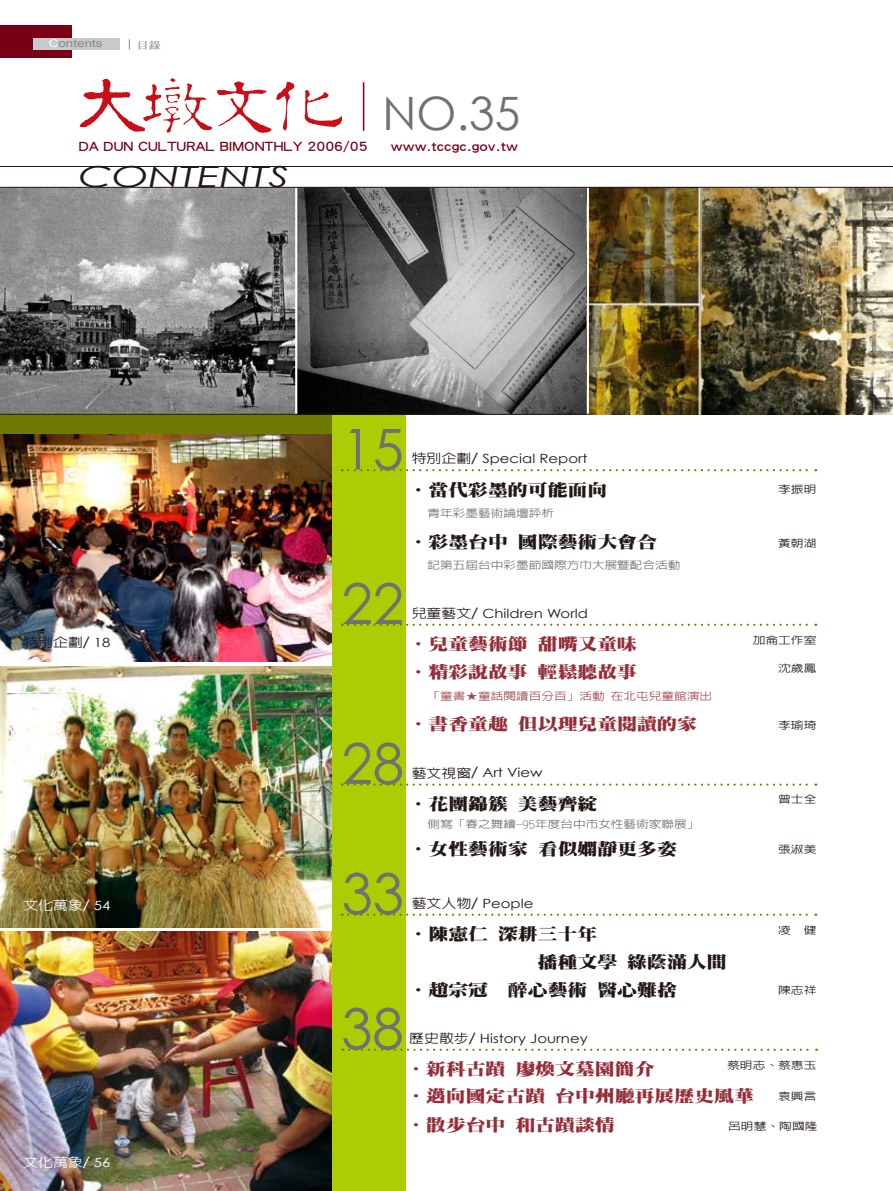
<style>
.page{position:relative;width:893px;height:1191px;background:#fff}
.page>*{position:absolute;margin:0;border:0;box-sizing:border-box;transform-origin:0 0}
.t1{font:56.25px "Century Gothic";color:#727172}
.t2{font:46.05px "Century Gothic";color:#727172}
.t3{font:italic 28.95px "Century Gothic";color:#221815;scale:1.44 1}
.t4{font:900 16.35px/28px "Inn Ming";color:#942e39;scale:1.21 1}
.t5{font:900 16.35px "Inn Ming";color:#221815;scale:1.21 1}
.t6{font:12.6px "Century Gothic";color:#221815;scale:1.18 1}
.t7{font:500 12.6px "Lin Gothic";color:#fff;scale:1.18 1}
.t8{font:500 12.6px "Lin Gothic";color:#221815;scale:1.18 1}
.t9{font:12.45px "Li Hei Pro";color:#780017;scale:1.11 1}
.t10{font:10.8px "Arial";color:#898989;scale:1.25 1}
.t11{font:500 10.35px "Lin Gothic";color:#727172;scale:1.21 1}
.t12{font:500 10.35px "Lin Gothic";color:#a1484c;scale:1.21 1}
.t13{font:500 10.2px "Lin Gothic";color:#221815;scale:1.25 1}
.t14{font:700 9.6px "Inn Ming";color:#898989;scale:1.25 1}
.s1{color:#fff}
.s2{font-family:"Li Hei Pro";font-weight:400}
.s3{font-family:"Century Gothic";font-weight:400}
.s4{font-family:"Lin Gothic";font-weight:500}
.s5{font-family:"Li Hei Pro"}
</style>
<div class="page">
<img style="left:0;top:434px;width:331px;height:227px">
<img style="left:0;top:666px;width:331px;height:261px">
<div style="left:332px;top:229px;width:73px;height:962px;background:#abcd03"></div>
<div style="left:0;top:413px;width:332px;height:21px;background:#6e7a00"></div>
<div style="left:0;top:26px;width:72px;height:32px;background:#780017"></div>
<div style="left:33px;top:39px;width:87px;height:11px;background:#c8c9ca"></div>
<hr style="left:0;top:166px;width:893px;height:1px;background:#221815">
<img style="left:297px;top:188px;width:290px;height:226px">
<svg style="left:80px;top:78px;width:214px;height:55px"></svg>
<svg style="left:305px;top:90px;width:36px;height:37px"></svg>
<hr style="left:363px;top:82px;width:1px;height:49px;background:#780017">
<img style="left:0;top:188px;width:295px;height:226px">
<hr style="left:0;top:414px;width:893px;height:1px;background:#221815">
<img style="left:0;top:931px;width:331px;height:260px">
<svg style="left:342px;top:469px;width:474px;height:2px"></svg>
<svg style="left:342px;top:623px;width:474px;height:3px"></svg>
<svg style="left:342px;top:913px;width:474px;height:2px"></svg>
<img style="left:589px;top:188px;width:304px;height:226px">
<hr style="left:295px;top:187px;width:2px;height:227px;background:#fff">
<hr style="left:0;top:187px;width:893px;height:1px;background:#221815">
<svg style="left:342px;top:783px;width:474px;height:2px"></svg>
<svg style="left:349px;top:1048px;width:468px;height:2px"></svg>
<svg style="left:64px;top:1152px;width:4px;height:6px"></svg>
<p class="t10" style="left:49px;top:37px;width:45px"><span class="s1">C</span>ontents</p>
<p class="t14" style="left:137px;top:40px;width:21px">目錄</p>
<h2 class="t2" style="left:382px;top:86px;width:139px">NO.35</h2>
<p class="t9" style="left:79px;top:140px;width:262px">DA DUN CULTURAL BIMONTHLY 2006/05</p>
<p class="t9" style="left:391px;top:140px;width:116px">www.tccgc.gov.tw</p>
<h3 class="t3" style="left:79px;top:159px;width:148px">CONTENTS</h3>
<p class="t8" style="left:23px;top:636px;width:75px">特別企劃<span class="s2">/</span> <span class="s3">18</span></p>
<p class="t7" style="left:23px;top:899px;width:75px">文化萬象<span class="s2">/</span> <span class="s3">54</span></p>
<p class="t7" style="left:23px;top:1155px;width:75px">文化萬象<span class="s2">/</span> <span class="s3">56</span></p>
<h1 class="t1" style="left:342px;top:415px;width:64px">15</h1>
<h1 class="t1" style="left:342px;top:569px;width:64px">22</h1>
<h1 class="t1" style="left:342px;top:729px;width:64px">28</h1>
<h1 class="t1" style="left:342px;top:859px;width:64px">33</h1>
<p class="t6" style="left:412px;top:451px;width:151px"><span class="s4">特別企劃</span><span class="s5">/</span> Special Report</p>
<p class="t5" style="left:409px;top:481px;width:166px">．當代彩墨的可能面向</p>
<p class="t11" style="left:428px;top:508px;width:106px">青年彩墨藝術論壇評析</p>
<p class="t5" style="left:409px;top:533px;width:207px">．彩墨台中 國際藝術大會合</p>
<p class="t11" style="left:428px;top:560px;width:211px">記第五屆台中彩墨節國際方巾大展暨配合活動</p>
<p class="t6" style="left:412px;top:605px;width:151px"><span class="s4">兒童藝文</span><span class="s5">/</span> Children World</p>
<p class="t4" style="left:409px;top:630px;width:190px">．兒童藝術節 甜嘴又童味．精彩說故事 輕鬆聽故事</p>
<p class="t12" style="left:428px;top:691px;width:237px">「童書★童話閱讀百分百」活動 在北屯兒童館演出</p>
<p class="t4" style="left:409px;top:710px;width:240px">．書香童趣 但以理兒童閱讀的家</p>
<p class="t6" style="left:412px;top:765px;width:112px"><span class="s4">藝文視窗</span><span class="s5">/</span> Art View</p>
<p class="t5" style="left:409px;top:795px;width:158px">．花團錦簇 美藝齊綻</p>
<p class="t11" style="left:428px;top:818px;width:226px">側寫「春之舞繪-95年度台中市女性藝術家聯展」</p>
<p class="t5" style="left:409px;top:840px;width:223px">．女性藝術家 看似嫻靜更多姿</p>
<p class="t6" style="left:412px;top:895px;width:105px"><span class="s4">藝文人物</span><span class="s5">/</span> People</p>
<p class="t5" style="left:409px;top:926px;width:158px">．陳憲仁 深耕三十年</p>
<p class="t5" style="left:538px;top:954px;width:158px">播種文學 綠蔭滿人間</p>
<p class="t5" style="left:409px;top:982px;width:223px">．趙宗冠 醉心藝術 醫心難捨</p>
<p class="t13" style="left:778px;top:483px;width:32px">李振明</p>
<p class="t13" style="left:778px;top:538px;width:32px">黃朝湖</p>
<p class="t13" style="left:753px;top:634px;width:53px">加侖工作室</p>
<p class="t13" style="left:778px;top:663px;width:32px">沈歲鳳</p>
<p class="t13" style="left:778px;top:720px;width:32px">李瑜琦</p>
<p class="t13" style="left:778px;top:794px;width:32px">曾士全</p>
<p class="t13" style="left:778px;top:844px;width:32px">張淑美</p>
<p class="t13" style="left:778px;top:924px;width:12px">凌</p>
<p class="t13" style="left:804px;top:924px;width:12px">健</p>
<p class="t13" style="left:778px;top:984px;width:32px">陳志祥</p>
<h1 class="t1" style="left:341px;top:994px;width:64px">38</h1>
<p class="t6" style="left:409px;top:1030px;width:153px"><span class="s4">歷史散步</span><span class="s5">/</span> History Journey</p>
<p class="t4" style="left:406px;top:1055px;width:289px;line-height:27px">．新科古蹟 廖煥文墓園簡介<br>．邁向國定古蹟 台中州廳再展歷史風華</p>
<p class="t4" style="left:406px;top:1111px;width:174px">．散步台中 和古蹟談情</p>
<p class="t13" style="left:727px;top:1059px;width:73px">蔡明志、蔡惠玉</p>
<p class="t13" style="left:778px;top:1091px;width:32px">袁興言</p>
<p class="t13" style="left:728px;top:1121px;width:73px">呂明慧、陶國隆</p>
</div>
